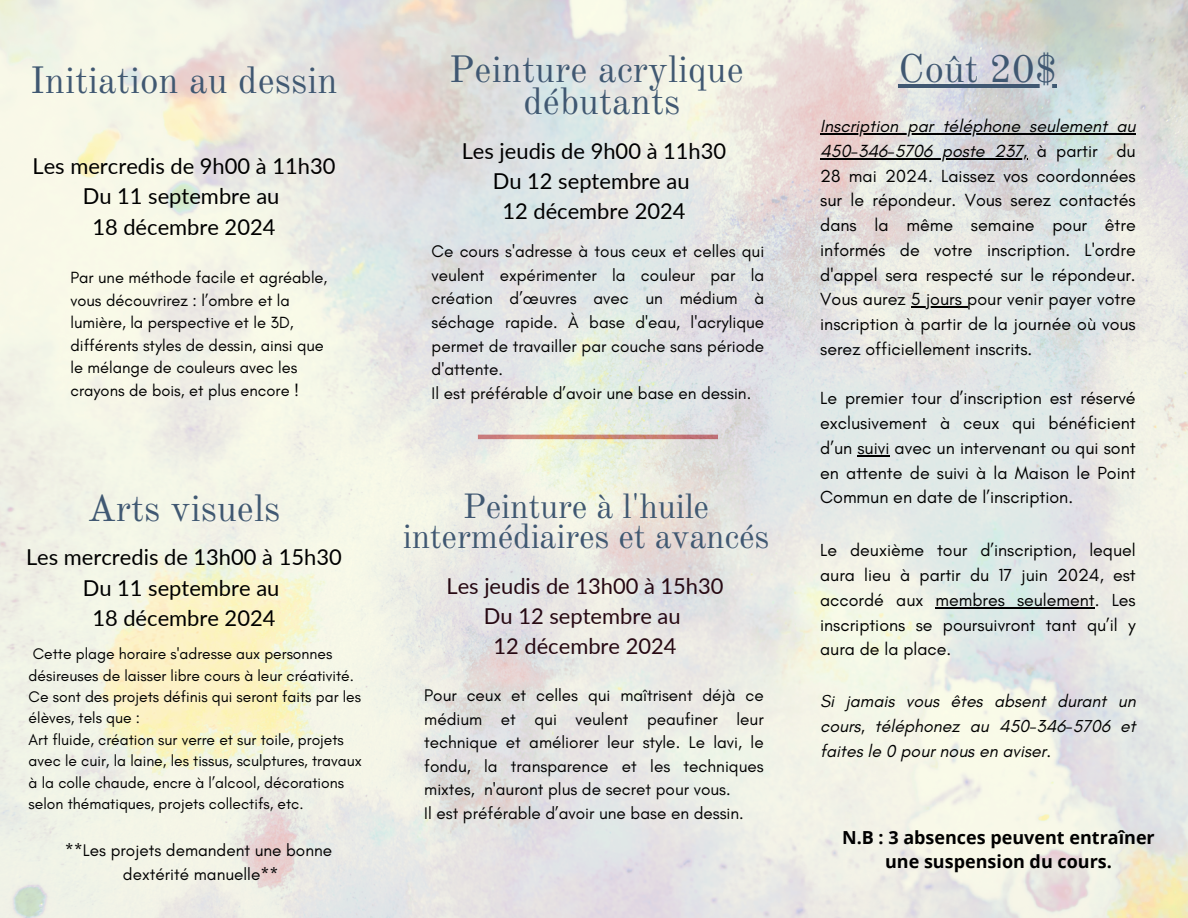
<style>
.page{position:relative;width:1188px;height:918px;background:#fff}
.page>*{position:absolute;margin:0;border:0;box-sizing:border-box;transform-origin:0 0}
.t1{font:39px "Old Standard";color:#405872}
.t2{font:37.35px/31.5px "Old Standard";color:#405872;text-align:center}
.t3{font:34.35px/30.3px "Old Standard";letter-spacing:-.01em;color:#405872;text-align:center}
.t4{font:21.9px/30.3px "Lato";color:#000;text-align:center}
.t5{font:21.9px/30.3px "Lato";color:#270913;text-align:center}
.t6{font:700 18px/24.8px "Open Sans";color:#000;text-align:center}
.t7{font:17.85px/24.8px "Glacial Indifference";color:#000;text-align:justify}
.t8{font:italic 17.85px "Glacial Indifference";color:#000}
.t9{font:italic 17.7px/24.8px "Glacial Indifference";color:#000;text-align:justify}
.t10{font:17.1px/23.7px "Glacial Indifference";color:#000}
.t11{font:16.5px/22.5px "Glacial Indifference";color:#000}
.t12{font:15.6px/21.3px "Glacial Indifference";color:#000}
.s1{font-style:italic}
</style>
<div class="page">
<img style="left:0;top:0;width:1188px;height:918px">
<hr style="left:899px;top:84px;width:158px;height:4px;background:#405872">
<hr style="left:820px;top:133px;width:316px;height:1px;background:#000">
<hr style="left:820px;top:158px;width:207px;height:1px;background:#000">
<hr style="left:911px;top:307px;width:56px;height:1px;background:#000">
<hr style="left:857px;top:455px;width:32px;height:1px;background:#000">
<hr style="left:936px;top:607px;width:159px;height:1px;background:#000">
<h2 class="t2" style="left:30px;top:64px;width:309px">Initiation au dessin</h2>
<h3 class="t4" style="left:32px;top:150px;width:304px">Les mercredis de 9h00 à 11h30<br>Du 11 septembre au<br>18 décembre 2024</h3>
<h5 class="t11" style="left:71px;top:266px;width:258px">Par une méthode facile et agréable, vous découvrirez : l’ombre et la lumière, la perspective et le 3D, différents styles de dessin, ainsi que le mélange de couleurs avec les crayons de bois, et plus encore !</h5>
<h5 class="t2" style="left:87px;top:493px;width:195px">Arts visuels</h5>
<h1 class="t4" style="left:26px;top:542px;width:317px">Les mercredis de 13h00 à 15h30<br>Du 11 septembre au<br>18 décembre 2024</h1>
<h5 class="t12" style="left:29px;top:643px;width:334px">Cette plage horaire s'adresse aux personnes désireuses de laisser libre cours à leur créativité.<br>Ce sont des projets définis qui seront faits par les élèves, tels que :</h5>
<h5 class="t12" style="left:29px;top:729px;width:335px">Art fluide, création sur verre et sur toile, projets avec le cuir, la laine, les tissus, sculptures, travaux à la colle chaude, encre à l’alcool, décorations selon thématiques, projets collectifs, etc.</h5>
<h5 class="t10" style="left:65px;top:838px;width:269px;text-align:center">**Les projets demandent une bonne dextérité manuelle**</h5>
<p class="t2" style="left:449px;top:54px;width:296px">Peinture acrylique débutants</p>
<p class="t4" style="left:462px;top:135px;width:266px">Les jeudis de 9h00 à 11h30<br>Du 12 septembre au<br>12 décembre 2024</p>
<h5 class="t10" style="left:432px;top:239px;width:334px">Ce cours s'adresse à tous ceux et celles qui veulent expérimenter la couleur par la création d’œuvres avec un médium à séchage rapide. À base d'eau, l'acrylique permet de travailler par couche sans période d'attente.<br>Il est préférable d’avoir une base en dessin.</h5>
<h1 class="t3" style="left:403px;top:491px;width:368px">Peinture à l'huile intermédiaires et avancés</h1>
<h3 class="t5" style="left:446px;top:570px;width:279px">Les jeudis de 13h00 à 15h30<br>Du 12 septembre au<br>12 décembre 2024</h3>
<h5 class="t10" style="left:424px;top:683px;width:341px">Pour ceux et celles qui maîtrisent déjà ce médium et qui veulent peaufiner leur technique et améliorer leur style. Le lavi, le fondu, la transparence et les techniques mixtes, n'auront plus de secret pour vous.<br>Il est préférable d’avoir une base en dessin.</h5>
<p class="t1" style="left:899px;top:45px;width:160px">Coût 20$</p>
<h1 class="t8" style="left:820px;top:115px;width:317px">Inscription par téléphone seulement au</h1>
<h3 class="t7" style="left:820px;top:138px;width:317px"><span class="s1">450-346-5706 poste 237,</span> à partir du 28 mai 2024. Laissez vos coordonnées sur le répondeur. Vous serez contactés dans la même semaine pour être informés de votre inscription. L'ordre d'appel sera respecté sur le répondeur.<br>Vous aurez 5 jours pour venir payer votre</h3>
<h5 class="t7" style="left:820px;top:312px;width:317px">inscription à partir de la journée où vous serez officiellement inscrits.</h5>
<h5 class="t7" style="left:820px;top:386px;width:317px">Le premier tour d’inscription est réservé exclusivement à ceux qui bénéficient d’un suivi avec un intervenant ou qui sont en attente de suivi à la Maison le Point Commun en date de l’inscription.</h5>
<h5 class="t7" style="left:820px;top:538px;width:317px">Le deuxième tour d’inscription, lequel aura lieu à partir du 17 juin 2024, est accordé aux membres seulement. Les</h5>
<h1 class="t7" style="left:820px;top:612px;width:317px">inscriptions se poursuivront tant qu’il y aura de la place.</h1>
<h1 class="t9" style="left:820px;top:689px;width:317px">Si jamais vous êtes absent durant un cours, téléphonez au 450-346-5706 et faites le 0 pour nous en aviser.</h1>
<h3 class="t6" style="left:842px;top:824px;width:314px">N.B : 3 absences peuvent entraîner une suspension du cours.</h3>
</div>
